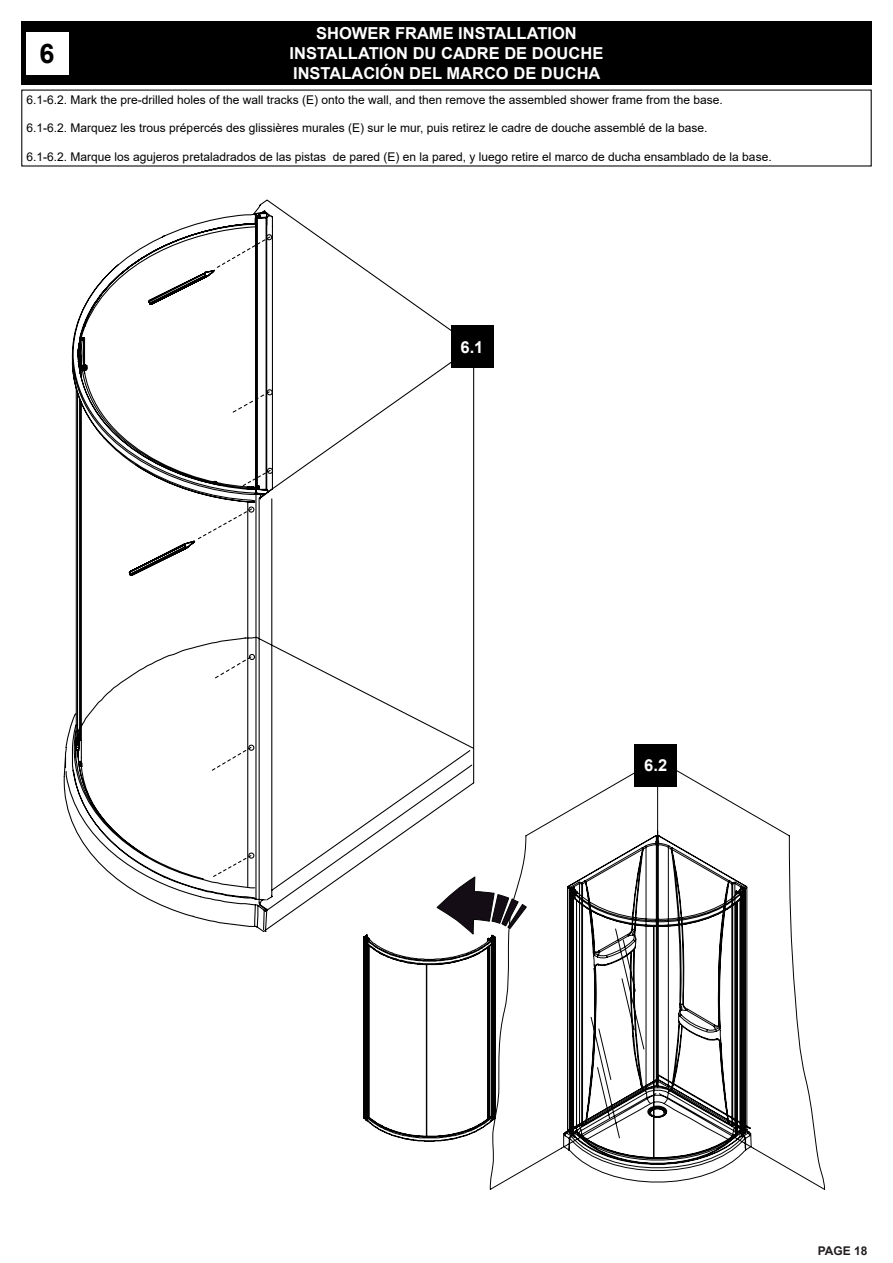
<style>
.page{position:relative;width:893px;height:1263px;background:#fff}
.page>*{position:absolute;margin:0;border:0;box-sizing:border-box;transform-origin:0 0}
.t1{font:700 27px "Arial";color:#000}
.t2{font:700 16.5px "Arial";color:#fff}
.t3{font:12px "Arial";color:#000}
.t4{font:700 12px "Arial";color:#231f20}
</style>
<div class="page">
<svg style="left:363px;top:770px;width:462px;height:420px"></svg>
<svg style="left:436px;top:876px;width:92px;height:60px"></svg>
<svg style="left:63px;top:199px;width:418px;height:734px"></svg>
<svg style="left:128px;top:234px;width:146px;height:625px"></svg>
<svg style="left:212px;top:854px;width:40px;height:24px"></svg>
<svg style="left:211px;top:746px;width:41px;height:26px"></svg>
<svg style="left:214px;top:655px;width:38px;height:24px"></svg>
<svg style="left:232px;top:390px;width:39px;height:24px"></svg>
<svg style="left:147px;top:235px;width:124px;height:71px"></svg>
<svg style="left:242px;top:469px;width:30px;height:18px"></svg>
<svg style="left:128px;top:507px;width:125px;height:70px"></svg>
<div style="left:21px;top:21px;width:851px;height:64px;background:#000"></div>
<div style="left:26px;top:32px;width:42px;height:42px;background:#fff"></div>
<div style="left:451px;top:325px;width:42px;height:43px;background:#000"></div>
<div style="left:634px;top:744px;width:43px;height:43px;background:#000"></div>
<p class="t2" style="left:316px;top:22px;width:262px">SHOWER FRAME INSTALLATION</p>
<p class="t2" style="left:290px;top:42px;width:315px">INSTALLATION DU CADRE DE DOUCHE</p>
<p class="t2" style="left:293px;top:62px;width:309px">INSTALACIÓN DEL MARCO DE DUCHA</p>
<p class="t3" style="left:27px;top:91px;width:698px">6.1-6.2. Mark the pre-drilled holes of the wall tracks (E) onto the wall, and then remove the assembled shower frame from the base.</p>
<p class="t3" style="left:27px;top:120px;width:682px">6.1-6.2. Marquez les trous prépercés des glissières murales (E) sur le mur, puis retirez le cadre de douche assemblé de la base.</p>
<p class="t3" style="left:27px;top:149px;width:747px">6.1-6.2. Marque los agujeros pretaladrados de las pistas de pared (E) en la pared, y luego retire el marco de ducha ensamblado de la base.</p>
<p class="t1" style="left:40px;top:34px;width:17px">6</p>
<p class="t2" style="left:460px;top:335px;width:24px">6.1</p>
<p class="t2" style="left:644px;top:754px;width:24px">6.2</p>
<p class="t4" style="left:818px;top:1242px;width:51px">PAGE 18</p>
</div>
